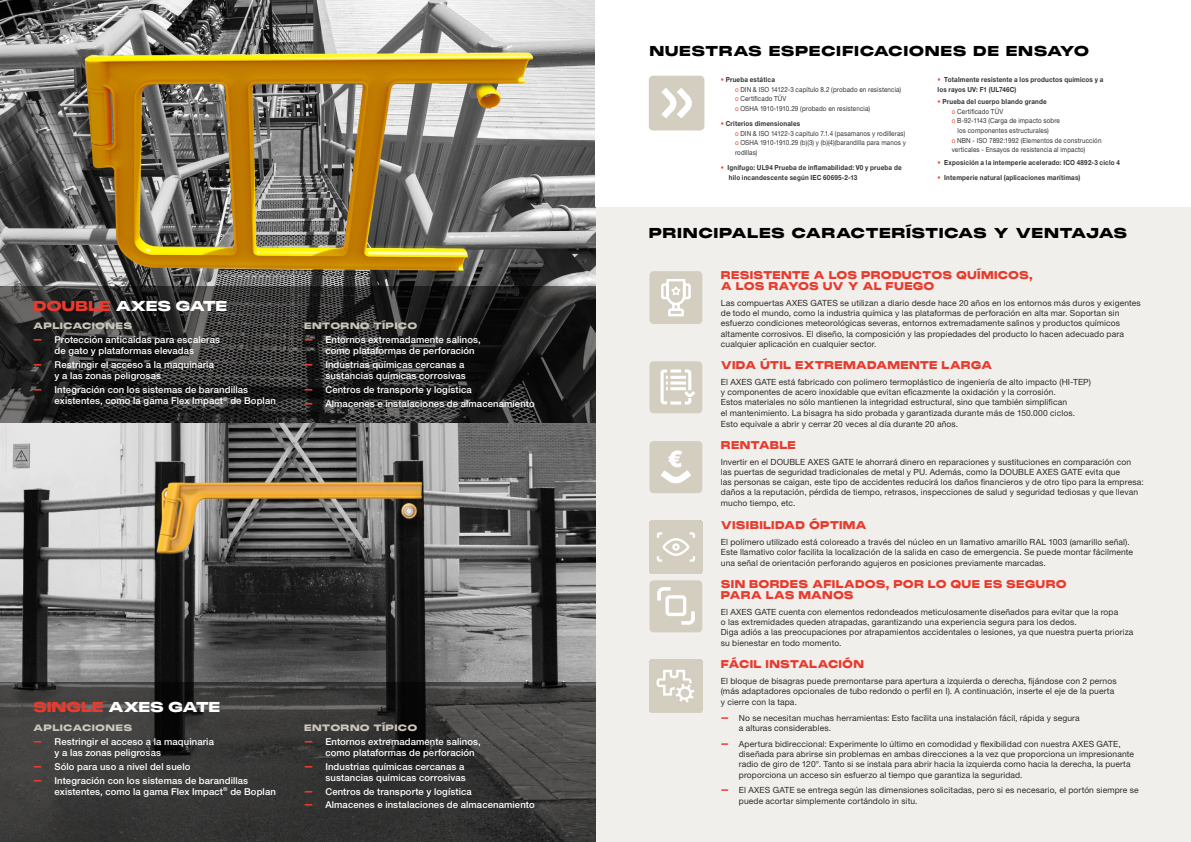
<style>
.page{position:relative;width:1191px;height:842px;background:#fff}
.page>*{position:absolute;margin:0;border:0;box-sizing:border-box;transform-origin:0 0}
.t1{font:900 14px "PP Monument Extended";letter-spacing:.03em;color:#000}
.t2{font:900 14px "PP Monument Extended";letter-spacing:-.04em;color:#fff}
.t3{font:900 11px/11px "PP Monument Extended";letter-spacing:.005em;color:#e83b2d;scale:.9 1}
.t4{font:500 9.5px/11px "Helvetica Neue LT Pro";letter-spacing:.01em;color:#fff}
.t5{font:900 9px "PP Monument Extended";letter-spacing:.025em;color:#cac6ba}
.t6{font:900 9px "PP Monument Extended";letter-spacing:.03em;color:#cac6ba}
.t7{font:8.5px/10.2px "Helvetica Neue LT Pro";letter-spacing:.01em;color:#2f2c2a}
.t8{font:7px/9.6px "Helvetica Neue LT Pro";letter-spacing:.015em;color:#333334;scale:.9 1}
.t9{font:700 7px/9.6px "Helvetica Neue LT Pro";letter-spacing:.025em;color:#333334;scale:.9 1}
.s1{color:#e83b2d}
.s2{font-family:"PP Monument Extended";font-weight:900;color:#e83b2d}
.s3{color:#e94d36}
.s4{font-weight:700}
.s5{font-weight:400;color:#e94d36}
</style>
<div class="page">
<div style="left:595px;top:0;width:596px;height:842px;background:#f1efec"></div>
<img style="left:0;top:0;width:595px;height:682px">
<svg style="left:0;top:286px;width:595px;height:136px;background:#272726"></svg>
<svg style="left:0;top:682px;width:595px;height:160px;background:#393838"></svg>
<svg style="left:649px;top:271px;width:53px;height:53px;background:#dad6ca"></svg>
<img style="left:649px;top:659px;width:53px;height:53px">
<img style="left:649px;top:521px;width:53px;height:53px">
<svg style="left:649px;top:441px;width:53px;height:52px;background:#d8d4c8"></svg>
<svg style="left:649px;top:361px;width:53px;height:52px;background:#dbd7cb"></svg>
<svg style="left:649px;top:580px;width:53px;height:52px;background:#d6d1c5"></svg>
<div style="left:665px;top:595px;width:21px;height:21px;border:3px solid #fff;border-radius:2px"></div>
<div style="left:595px;top:0;width:596px;height:206px;background:#fff"></div>
<svg style="left:649px;top:76px;width:55px;height:54px;background:#d9d5c9"></svg>
<h1 class="t2" style="left:33px;top:296px;width:196px"><span class="s1">DOUBLE</span> AXES GATE</h1>
<p class="t5" style="left:33px;top:320px;width:100px">APLICACIONES</p>
<p class="t4" style="left:33px;top:334px;width:188px;text-align:center"><span class="s2">-</span> Protección anticaídas para escaleras de gato y plataformas elevadas</p>
<p class="t4" style="left:55px;top:359px;width:161px;text-indent:-21px"><span class="s2">-</span> Restringir el acceso a la maquinaria y a las zonas peligrosas</p>
<p class="t4" style="left:55px;top:384px;width:223px;text-indent:-21px"><span class="s2">-</span> Integración con los sistemas de barandillas existentes, como la gama Flex Impact<sup>®</sup> de Boplan</p>
<p class="t5" style="left:304px;top:320px;width:115px">ENTORNO TÍPICO</p>
<p class="t4" style="left:325px;top:334px;width:157px;text-indent:-21px"><span class="s2">-</span> Entornos extremadamente salinos, como plataformas de perforación</p>
<p class="t4" style="left:304px;top:359px;width:163px;text-align:right"><span class="s2">-</span> Industrias químicas cercanas a sustancias químicas corrosivas</p>
<p class="t4" style="left:304px;top:384px;width:169px"><span class="s2">-</span> Centros de transporte y logística</p>
<p class="t4" style="left:304px;top:398px;width:232px"><span class="s2">-</span> Almacenes e instalaciones de almacenamiento</p>
<h1 class="t2" style="left:33px;top:697px;width:188px"><span class="s1">SINGLE</span> AXES GATE</h1>
<p class="t5" style="left:33px;top:721px;width:100px">APLICACIONES</p>
<p class="t4" style="left:55px;top:736px;width:161px;text-indent:-21px"><span class="s2">-</span> Restringir el acceso a la maquinaria y a las zonas peligrosas</p>
<p class="t4" style="left:33px;top:761px;width:158px"><span class="s2">-</span> Sólo para uso a nivel del suelo</p>
<p class="t4" style="left:55px;top:775px;width:223px;text-indent:-21px"><span class="s2">-</span> Integración con los sistemas de barandillas existentes, como la gama Flex Impact<sup>®</sup> de Boplan</p>
<p class="t6" style="left:304px;top:721px;width:115px">ENTORNO TÍPICO</p>
<p class="t4" style="left:325px;top:736px;width:157px;text-indent:-21px"><span class="s2">-</span> Entornos extremadamente salinos, como plataformas de perforación</p>
<p class="t4" style="left:304px;top:761px;width:163px;text-align:right"><span class="s2">-</span> Industrias químicas cercanas a sustancias químicas corrosivas</p>
<p class="t4" style="left:304px;top:786px;width:169px"><span class="s2">-</span> Centros de transporte y logística</p>
<p class="t4" style="left:304px;top:799px;width:232px"><span class="s2">-</span> Almacenes e instalaciones de almacenamiento</p>
<h1 class="t1" style="left:649px;top:41px;width:441px">NUESTRAS ESPECIFICACIONES DE ENSAYO</h1>
<p class="t8" style="left:735px;top:75px;width:186px;text-indent:-14px"><span class="s3">•</span> <span class="s4">Prueba estática<br></span><span class="s3">o</span> DIN &amp; ISO 14122-3 capítulo 8.2 (probado en resistencia) <span class="s3">o</span> Certificado TÜV<br><span class="s3">o</span> OSHA 1910-1910.29 (probado en resistencia)</p>
<p class="t8" style="left:735px;top:119px;width:191px;text-indent:-14px"><span class="s3">•</span> <span class="s4">Criterios dimensionales<br></span><span class="s3">o</span> DIN &amp; ISO 14122-3 capítulo 7.1.4 (pasamanos y rodilleras) <span class="s3">o</span> OSHA 1910-1910.29 (b)(3) y (b)(4)(barandilla para manos y rodillas)</p>
<p class="t9" style="left:729px;top:163px;width:193px;text-indent:-8px"><span class="s5">•</span> Ignífugo: UL94 Prueba de inflamabilidad: V0 y prueba de hilo incandescente según IEC 60695-2-13</p>
<p class="t9" style="left:937px;top:75px;width:186px"><span class="s5">•</span> Totalmente resistente a los productos químicos y a los rayos UV: F1 (UL746C)</p>
<p class="t9" style="left:937px;top:97px;width:123px"><span class="s5">•</span> Prueba del cuerpo blando grande</p>
<p class="t8" style="left:951px;top:106px;width:59px"><span class="s3">o</span> Certificado TÜV</p>
<p class="t8" style="left:951px;top:116px;width:122px"><span class="s3">o</span> B-92-1143 (Carga de impacto sobre</p>
<p class="t8" style="left:957px;top:125px;width:103px">los componentes estructurales)</p>
<p class="t8" style="left:951px;top:135px;width:168px"><span class="s3">o</span> NBN - ISO 7892:1992 (Elementos de construcción</p>
<p class="t8" style="left:951px;top:145px;width:150px">verticales - Ensayos de resistencia al impacto)</p>
<p class="t9" style="left:937px;top:157px;width:204px"><span class="s5">•</span> Exposición a la intemperie acelerado: ICO 4892-3 ciclo 4</p>
<p class="t9" style="left:937px;top:172px;width:160px"><span class="s5">•</span> Intemperie natural (aplicaciones marítimas)</p>
<h1 class="t1" style="left:649px;top:223px;width:480px">PRINCIPALES CARACTERÍSTICAS Y VENTAJAS</h1>
<p class="t3" style="left:721px;top:269px;width:348px">RESISTENTE A LOS PRODUCTOS QUÍMICOS,<br>A LOS RAYOS UV Y AL FUEGO</p>
<p class="t7" style="left:721px;top:298px;width:421px">Las compuertas AXES GATES se utilizan a diario desde hace 20 años en los entornos más duros y exigentes de todo el mundo, como la industria química y las plataformas de perforación en alta mar. Soportan sin esfuerzo condiciones meteorológicas severas, entornos extremadamente salinos y productos químicos altamente corrosivos. El diseño, la composición y las propiedades del producto lo hacen adecuado para cualquier aplicación en cualquier sector.</p>
<p class="t3" style="left:721px;top:359px;width:303px">VIDA ÚTIL EXTREMADAMENTE LARGA</p>
<p class="t7" style="left:721px;top:377px;width:371px">El AXES GATE está fabricado con polímero termoplástico de ingeniería de alto impacto (HI-TEP) y componentes de acero inoxidable que evitan eficazmente la oxidación y la corrosión.<br>Estos materiales no sólo mantienen la integridad estructural, sino que también simplifican<br>el mantenimiento. La bisagra ha sido probada y garantizada durante más de 150.000 ciclos.</p>
<p class="t7" style="left:721px;top:418px;width:239px">Esto equivale a abrir y cerrar 20 veces al día durante 20 años.</p>
<p class="t3" style="left:721px;top:439px;width:85px">RENTABLE</p>
<p class="t7" style="left:721px;top:456px;width:424px">Invertir en el DOUBLE AXES GATE le ahorrará dinero en reparaciones y sustituciones en comparación con las puertas de seguridad tradicionales de metal y PU. Además, como la DOUBLE AXES GATE evita que<br>las personas se caigan, este tipo de accidentes reducirá los daños financieros y de otro tipo para la empresa: daños a la reputación, pérdida de tiempo, retrasos, inspecciones de salud y seguridad tediosas y que llevan</p>
<p class="t7" style="left:721px;top:498px;width:76px">mucho tiempo, etc.</p>
<p class="t3" style="left:721px;top:519px;width:164px">VISIBILIDAD ÓPTIMA</p>
<p class="t7" style="left:721px;top:536px;width:414px">El polímero utilizado está coloreado a través del núcleo en un llamativo amarillo RAL 1003 (amarillo señal).<br>Este llamativo color facilita la localización de la salida en caso de emergencia. Se puede montar fácilmente</p>
<p class="t7" style="left:721px;top:557px;width:326px">una señal de orientación perforando agujeros en posiciones previamente marcadas.</p>
<p class="t3" style="left:721px;top:578px;width:386px">SIN BORDES AFILADOS, POR LO QUE ES SEGURO<br>PARA LAS MANOS</p>
<p class="t7" style="left:721px;top:607px;width:414px">El AXES GATE cuenta con elementos redondeados meticulosamente diseñados para evitar que la ropa<br>o las extremidades queden atrapadas, garantizando una experiencia segura para los dedos.<br>Diga adiós a las preocupaciones por atrapamientos accidentales o lesiones, ya que nuestra puerta prioriza su bienestar en todo momento.</p>
<p class="t3" style="left:721px;top:658px;width:161px">FÁCIL INSTALACIÓN</p>
<p class="t7" style="left:721px;top:675px;width:397px">El bloque de bisagras puede premontarse para apertura a izquierda o derecha, fijándose con 2 pernos (más adaptadores opcionales de tubo redondo o perfil en I). A continuación, inserte el eje de la puerta</p>
<p class="t7" style="left:721px;top:697px;width:78px">y cierre con la tapa.</p>
<p class="t7" style="left:739px;top:713px;width:342px;text-indent:-18px"><span class="s2">-</span> No se necesitan muchas herramientas: Esto facilita una instalación fácil, rápida y segura a alturas considerables.</p>
<p class="t7" style="left:739px;top:739px;width:397px;text-indent:-18px"><span class="s2">-</span> Apertura bidireccional: Experimente lo último en comodidad y flexibilidad con nuestra AXES GATE, diseñada para abrirse sin problemas en ambas direcciones a la vez que proporciona un impresionante radio de giro de 120°. Tanto si se instala para abrir hacia la izquierda como hacia la derecha, la puerta proporciona un acceso sin esfuerzo al tiempo que garantiza la seguridad.</p>
<p class="t7" style="left:739px;top:785px;width:401px;text-indent:-18px"><span class="s2">-</span> El AXES GATE se entrega según las dimensiones solicitadas, pero si es necesario, el portón siempre se puede acortar simplemente cortándolo in situ.</p>
</div>
